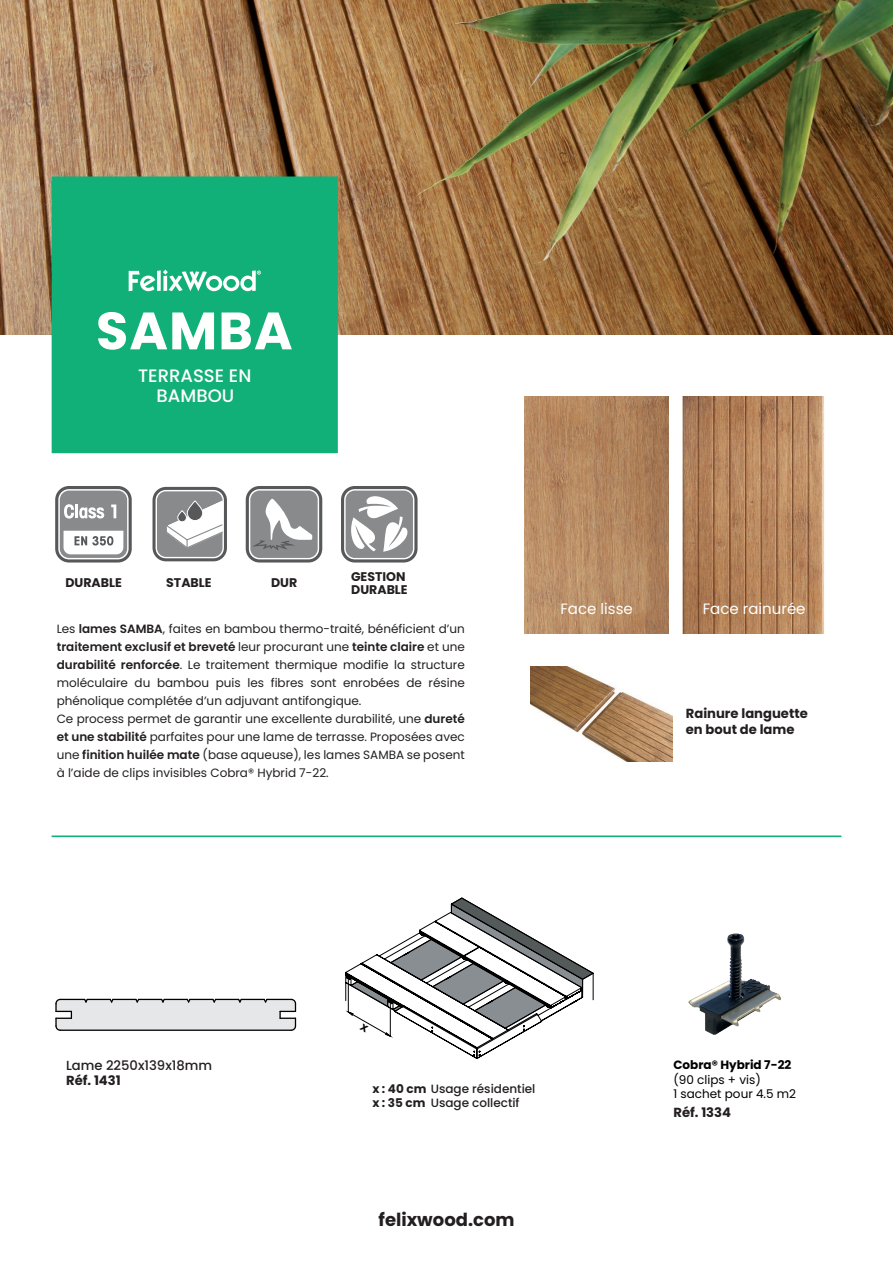
<style>
.page{position:relative;width:893px;height:1263px;background:#fff}
.page>*{position:absolute;margin:0;border:0;box-sizing:border-box;transform-origin:0 0}
.t1{font:700 52.5px "Poppins";letter-spacing:.02em;color:#fff}
.t2{font:500 18px/19.5px "Poppins";color:#fff;text-align:center}
.t3{font:700 18px "Poppins";color:#231f20}
.t4{font:15px "Poppins";color:#fff}
.t5{font:700 13.2px/15.8px "Poppins";color:#231f20}
.t6{font:500 13.2px "Poppins";color:#231f20}
.t7{font:700 12.6px/13.5px "Poppins";color:#231f20}
.t8{font:12px/18px "Poppins";color:#231f20}
.t9{font:500 12px/14.4px "Poppins";color:#231f20}
.t10{font:12px/14.4px "Poppins";color:#000001}
.t11{font:700 12px "Poppins";color:#000001}
.s1{font-weight:600}
.s2{font-weight:700}
</style>
<div class="page">
<img style="left:0;top:0;width:893px;height:335px">
<div style="left:52px;top:176px;width:286px;height:277px;background:#11b079;border:3px solid #11b079"></div>
<svg style="left:129px;top:270px;width:132px;height:21px"></svg>
<svg style="left:54px;top:485px;width:79px;height:79px"></svg>
<svg style="left:55px;top:486px;width:77px;height:76px"></svg>
<svg style="left:245px;top:485px;width:78px;height:79px"></svg>
<svg style="left:246px;top:486px;width:76px;height:76px"></svg>
<svg style="left:340px;top:485px;width:79px;height:79px"></svg>
<svg style="left:341px;top:486px;width:77px;height:76px"></svg>
<img style="left:525px;top:396px;width:143px;height:237px">
<img style="left:683px;top:396px;width:141px;height:237px">
<svg style="left:55px;top:998px;width:242px;height:33px;background:#d0d0d2"></svg>
<hr style="left:52px;top:835px;width:789px;height:2px;background:#11b079">
<img style="left:689px;top:933px;width:91px;height:102px">
<img style="left:530px;top:666px;width:143px;height:95px">
<svg style="left:151px;top:486px;width:77px;height:76px"></svg>
<svg style="left:151px;top:487px;width:76px;height:74px"></svg>
<svg style="left:187px;top:501px;width:16px;height:20px"></svg>
<div style="left:187px;top:501px;width:16px;height:20px;border:1px solid #fff;border-radius:8px"></div>
<svg style="left:178px;top:511px;width:8px;height:11px"></svg>
<div style="left:177px;top:510px;width:10px;height:12px;border:1px solid #fff;border-radius:4px"></div>
<svg style="left:345px;top:897px;width:249px;height:162px"></svg>
<h1 class="t1" style="left:96px;top:300px;width:198px">SAMBA</h1>
<h2 class="t2" style="left:138px;top:366px;width:115px">TERRASSE EN<br>BAMBOU</h2>
<p class="t7" style="left:65px;top:576px;width:58px">DURABLE</p>
<p class="t7" style="left:271px;top:576px;width:28px">DUR</p>
<p class="t7" style="left:351px;top:570px;width:58px">GESTION<br>DURABLE</p>
<p class="t7" style="left:166px;top:576px;width:47px">STABLE</p>
<p class="t8" style="left:57px;top:620px;width:410px">Les <span class="s1">lames SAMBA</span>, faites en bambou thermo-traité, bénéficient d’un <span class="s1">traitement exclusif et breveté</span> leur procurant une <span class="s1">teinte claire</span> et une <span class="s1">durabilité renforcée</span>. Le traitement thermique modifie la structure moléculaire du bambou puis les fibres sont enrobées de résine phénolique complétée d’un adjuvant antifongique.<br>Ce process permet de garantir une excellente durabilité, une <span class="s1">dureté et une stabilité</span> parfaites pour une lame de terrasse. Proposées avec une <span class="s1">finition huilée mate</span> (base aqueuse), les lames SAMBA se posent à l’aide de clips invisibles Cobra® Hybrid 7-22.</p>
<p class="t4" style="left:560px;top:600px;width:74px">Face lisse</p>
<p class="t4" style="left:703px;top:600px;width:104px">Face rainurée</p>
<p class="t5" style="left:686px;top:706px;width:123px">Rainure languette en bout de lame</p>
<p class="t6" style="left:66px;top:1057px;width:148px">Lame 2250x139x18mm</p>
<p class="t5" style="left:66px;top:1073px;width:56px">Réf. 1431</p>
<p class="t9" style="left:372px;top:1081px;width:165px"><span class="s2">x : 40 cm</span> Usage résidentiel <span class="s2">x : 35 cm</span> Usage collectif</p>
<h2 class="t3" style="left:378px;top:1209px;width:138px">felixwood.com</h2>
<p class="t11" style="left:673px;top:1057px;width:119px">Cobra® Hybrid 7-22</p>
<p class="t10" style="left:673px;top:1072px;width:124px">(90 clips + vis)<br>1 sachet pour 4.5 m2</p>
<p class="t5" style="left:673px;top:1104px;width:59px">Réf. 1334</p>
</div>
